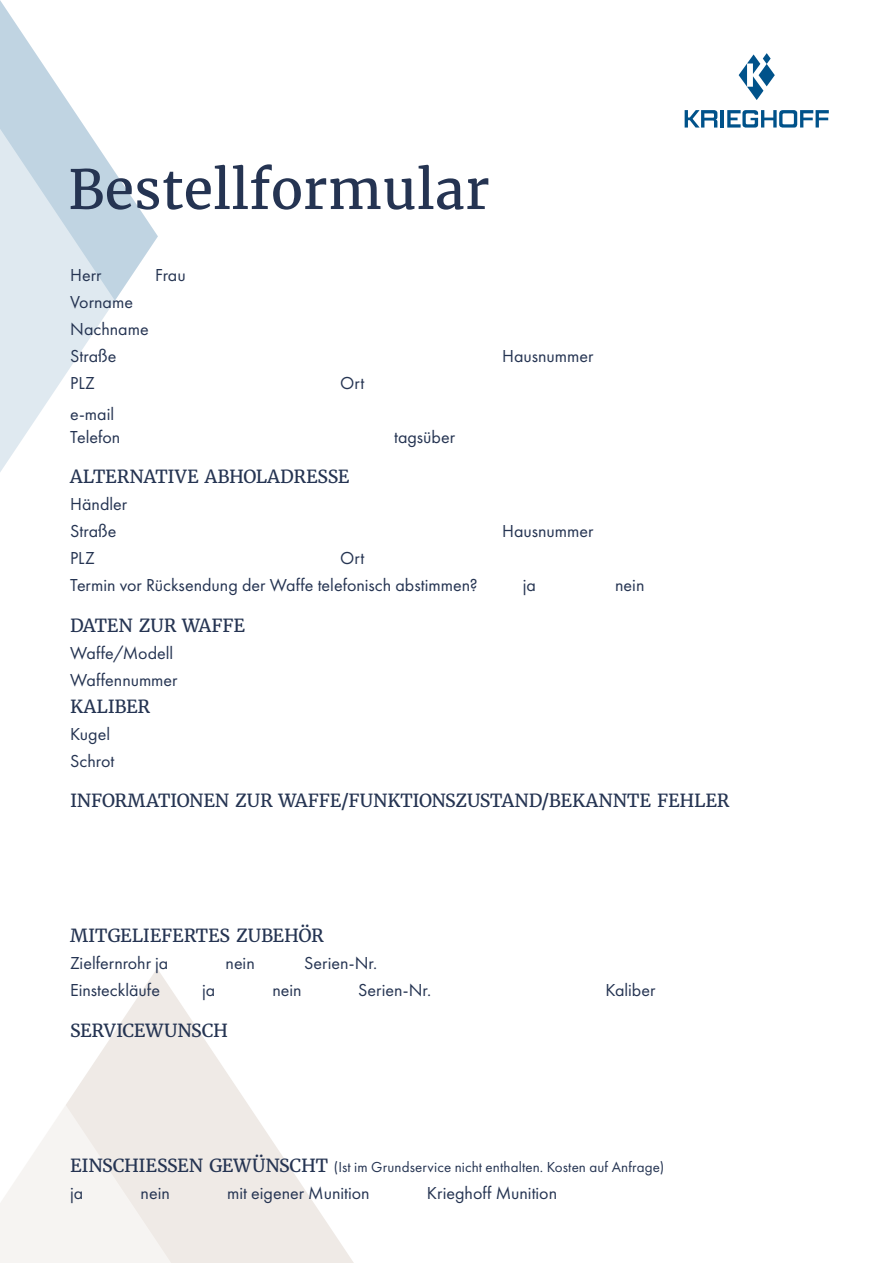
<style>
.page{position:relative;width:893px;height:1263px;background:#fff}
.page>*{position:absolute;margin:0;border:0;box-sizing:border-box;transform-origin:0 0}
.t1{font:54px "Merriweather";color:#253452}
.t2{font:18px/27px "Futura PT";color:#253452}
.t3{font:18px "Merriweather";letter-spacing:-.015em;color:#253452}
.t4{font:15px "Futura PT";letter-spacing:.01em;color:#253452}
.s1{font-family:"Merriweather";font-size:18px}
</style>
<div class="page">
<svg style="left:67px;top:969px;width:287px;height:294px"></svg>
<svg style="left:0;top:1104px;width:221px;height:159px"></svg>
<svg style="left:0;top:0;width:86px;height:129px;fill:#c3d6e3"></svg>
<svg style="left:0;top:129px;width:158px;height:343px"></svg>
<hr style="left:721px;top:110px;width:3px;height:18px;background:#00528a">
<svg style="left:685px;top:110px;width:32px;height:18px"></svg>
<svg style="left:727px;top:110px;width:102px;height:18px"></svg>
<svg style="left:739px;top:53px;width:36px;height:47px"></svg>
<h1 class="t1" style="left:68px;top:156px;width:423px">Bestellformular</h1>
<p class="t2" style="left:70px;top:261px;width:33px">Herr</p>
<p class="t2" style="left:155px;top:261px;width:32px">Frau</p>
<p class="t2" style="left:70px;top:288px;width:80px">Vorname<br>Nachname<br>Straße</p>
<p class="t2" style="left:70px;top:369px;width:26px">PLZ</p>
<p class="t2" style="left:340px;top:369px;width:26px">Ort</p>
<p class="t2" style="left:70px;top:403px;width:52px;line-height:22.5px">e-mail<br>Telefon</p>
<p class="t3" style="left:70px;top:465px;width:281px">ALTERNATIVE ABHOLADRESSE</p>
<p class="t2" style="left:70px;top:491px;width:59px">Händler<br>Straße</p>
<p class="t2" style="left:394px;top:423px;width:62px">tagsüber</p>
<p class="t2" style="left:70px;top:545px;width:409px;text-indent:270px">Ort<br>Termin vor Rücksendung der Waffe telefonisch abstimmen?</p>
<p class="t2" style="left:70px;top:545px;width:26px">PLZ</p>
<p class="t2" style="left:502px;top:342px;width:93px">Hausnummer</p>
<p class="t2" style="left:502px;top:518px;width:93px">Hausnummer</p>
<p class="t2" style="left:523px;top:572px;width:15px">ja</p>
<p class="t2" style="left:615px;top:572px;width:31px">nein</p>
<p class="t3" style="left:70px;top:614px;width:177px">DATEN ZUR WAFFE</p>
<p class="t2" style="left:70px;top:639px;width:109px">Waffe/Modell<br>Waffennummer</p>
<p class="t3" style="left:70px;top:695px;width:82px">KALIBER</p>
<p class="t2" style="left:70px;top:720px;width:46px">Kugel<br>Schrot</p>
<p class="t3" style="left:70px;top:789px;width:661px">INFORMATIONEN ZUR WAFFE/FUNKTIONSZUSTAND/BEKANNTE FEHLER</p>
<p class="t3" style="left:70px;top:924px;width:255px">MITGELIEFERTES ZUBEHÖR</p>
<p class="t2" style="left:70px;top:950px;width:100px">Zielfernrohr ja</p>
<p class="t2" style="left:226px;top:950px;width:31px">nein</p>
<p class="t2" style="left:304px;top:950px;width:75px">Serien-Nr.</p>
<p class="t2" style="left:70px;top:977px;width:91px">Einsteckläufe</p>
<p class="t2" style="left:202px;top:977px;width:15px">ja</p>
<p class="t2" style="left:272px;top:977px;width:31px">nein</p>
<p class="t2" style="left:358px;top:977px;width:75px">Serien-Nr.</p>
<p class="t2" style="left:605px;top:977px;width:52px">Kaliber</p>
<p class="t3" style="left:70px;top:1019px;width:159px">SERVICEWUNSCH</p>
<p class="t4" style="left:70px;top:1158px;width:595px"><span class="s1">EINSCHIESSEN GEWÜNSCHT</span> (Ist im Grundservice nicht enthalten. Kosten auf Anfrage)</p>
<p class="t2" style="left:70px;top:1179px;width:15px">ja</p>
<p class="t2" style="left:141px;top:1179px;width:31px">nein</p>
<p class="t2" style="left:227px;top:1179px;width:144px">mit eigener Munition</p>
<p class="t2" style="left:427px;top:1179px;width:132px">Krieghoff Munition</p>
</div>
